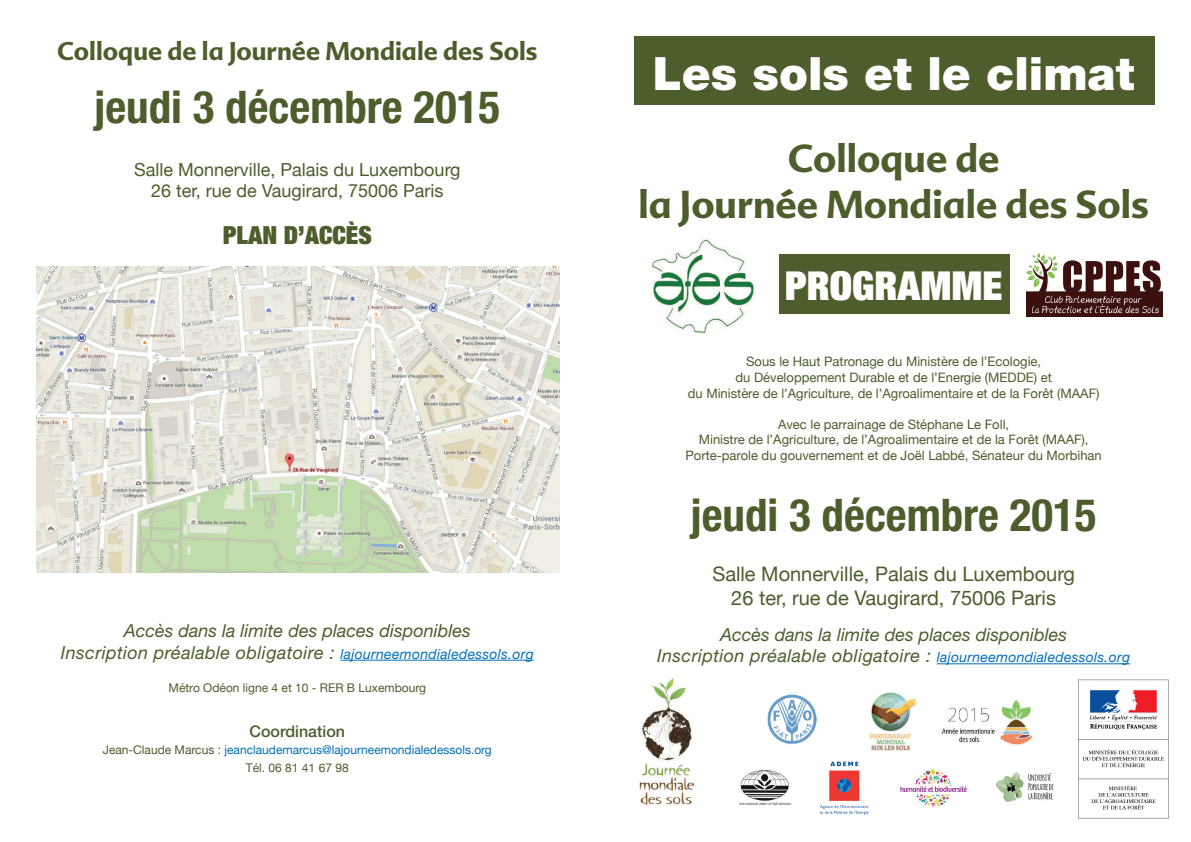
<style>
.page{position:relative;width:1191px;height:842px;background:#fff}
.page>*{position:absolute;margin:0;border:0;box-sizing:border-box;transform-origin:0 0}
.t1{font:900 46px "Helvetica Neue";color:#fff}
.t2{font:700 condensed 45px "Helvetica Neue";color:#4d5d2b}
.t3{font:900 expanded 40px "Helvetica Neue";color:#fff}
.t4{font:700 38px/45.6px "Advert";color:#4d5d2b;text-align:center}
.t5{font:700 25px "Advert";color:#4d5d2b}
.t6{font:900 expanded 25px "Helvetica Neue";color:#4d5d2b}
.t7{font:20px/24px "Helvetica Neue";color:#4d5d2b;text-align:center}
.t8{font:italic 18px/21.6px "Helvetica Neue";color:#4d5d2b;text-align:center}
.t9{font:18px/21.6px "Helvetica Neue";color:#4d5d2b;text-align:center}
.t10{font:500 16px "Helvetica Neue";color:#4d5d2b}
.t11{font:13px/15.6px "Helvetica Neue";color:#4d5d2b;text-align:center}
.t12{font:12px/17.2px "Helvetica Neue";color:#006eb9;text-align:center}
.t13{font:12px "Helvetica Neue";color:#4d5d2b}
.s1{font-size:14px;color:#006eb9}
.s2{color:#4d5d2b}
</style>
<div class="page">
<div style="left:634px;top:36px;width:521px;height:69px;background:#4d5d2b"></div>
<div style="left:779px;top:255px;width:230px;height:59px;background:#4d5d2b"></div>
<hr style="left:936px;top:663px;width:194px;height:1px;background:#006eb9">
<hr style="left:340px;top:660px;width:194px;height:1px;background:#006eb9">
<img style="left:900px;top:769px;width:67px;height:38px">
<img style="left:767px;top:694px;width:50px;height:50px">
<img style="left:869px;top:692px;width:48px;height:59px">
<img style="left:941px;top:700px;width:91px;height:45px">
<img style="left:820px;top:762px;width:49px;height:52px">
<img style="left:739px;top:770px;width:52px;height:34px">
<img style="left:1026px;top:253px;width:137px;height:63px">
<img style="left:995px;top:772px;width:59px;height:30px">
<img style="left:652px;top:238px;width:103px;height:96px">
<img style="left:36px;top:267px;width:523px;height:306px">
<img style="left:1078px;top:679px;width:91px;height:140px">
<img style="left:639px;top:678px;width:57px;height:127px">
<h3 class="t5" style="left:57px;top:36px;width:482px">Colloque de la Journée Mondiale des Sols</h3>
<h2 class="t2" style="left:95px;top:80px;width:407px">jeudi 3 décembre 2015</h2>
<h3 class="t9" style="left:134px;top:158px;width:328px">Salle Monnerville, Palais du Luxembourg<br>26 ter, rue de Vaugirard, 75006 Paris</h3>
<h3 class="t6" style="left:223px;top:219px;width:151px">PLAN D’ACCÈS</h3>
<h3 class="t8" style="left:61px;top:620px;width:474px">Accès dans la limite des places disponibles<br>Inscription préalable obligatoire : <span class="s1">lajourneemondialedessols.org</span></h3>
<p class="t13" style="left:169px;top:681px;width:259px">Métro Odéon ligne 4 et 10 - RER B Luxembourg</p>
<p class="t10" style="left:249px;top:722px;width:97px">Coordination</p>
<p class="t12" style="left:103px;top:741px;width:390px"><span class="s2">Jean-Claude Marcus :</span> jeanclaudemarcus@lajourneemondialedessols.org<br><span class="s2">Tél. 06 81 41 67 98</span></p>
<h1 class="t1" style="left:653px;top:46px;width:483px">Les sols et le climat</h1>
<h3 class="t4" style="left:638px;top:136px;width:511px">Colloque de<br>la Journée Mondiale des Sols</h3>
<h3 class="t3" style="left:784px;top:260px;width:219px">PROGRAMME</h3>
<p class="t11" style="left:688px;top:354px;width:413px">Sous le Haut Patronage du Ministère de l’Ecologie,<br>du Développement Durable et de l’Energie (MEDDE) et<br>du Ministère de l’Agriculture, de l’Agroalimentaire et de la Forêt (MAAF)</p>
<p class="t11" style="left:685px;top:416px;width:418px">Avec le parrainage de Stéphane Le Foll,<br>Ministre de l’Agriculture, de l’Agroalimentaire et de la Forêt (MAAF),<br>Porte-parole du gouvernement et de Joël Labbé, Sénateur du Morbihan</p>
<h2 class="t2" style="left:691px;top:488px;width:407px">jeudi 3 décembre 2015</h2>
<h3 class="t7" style="left:712px;top:562px;width:364px">Salle Monnerville, Palais du Luxembourg<br>26 ter, rue de Vaugirard, 75006 Paris</h3>
<h3 class="t8" style="left:657px;top:623px;width:474px">Accès dans la limite des places disponibles<br>Inscription préalable obligatoire : <span class="s1">lajourneemondialedessols.org</span></h3>
</div>
